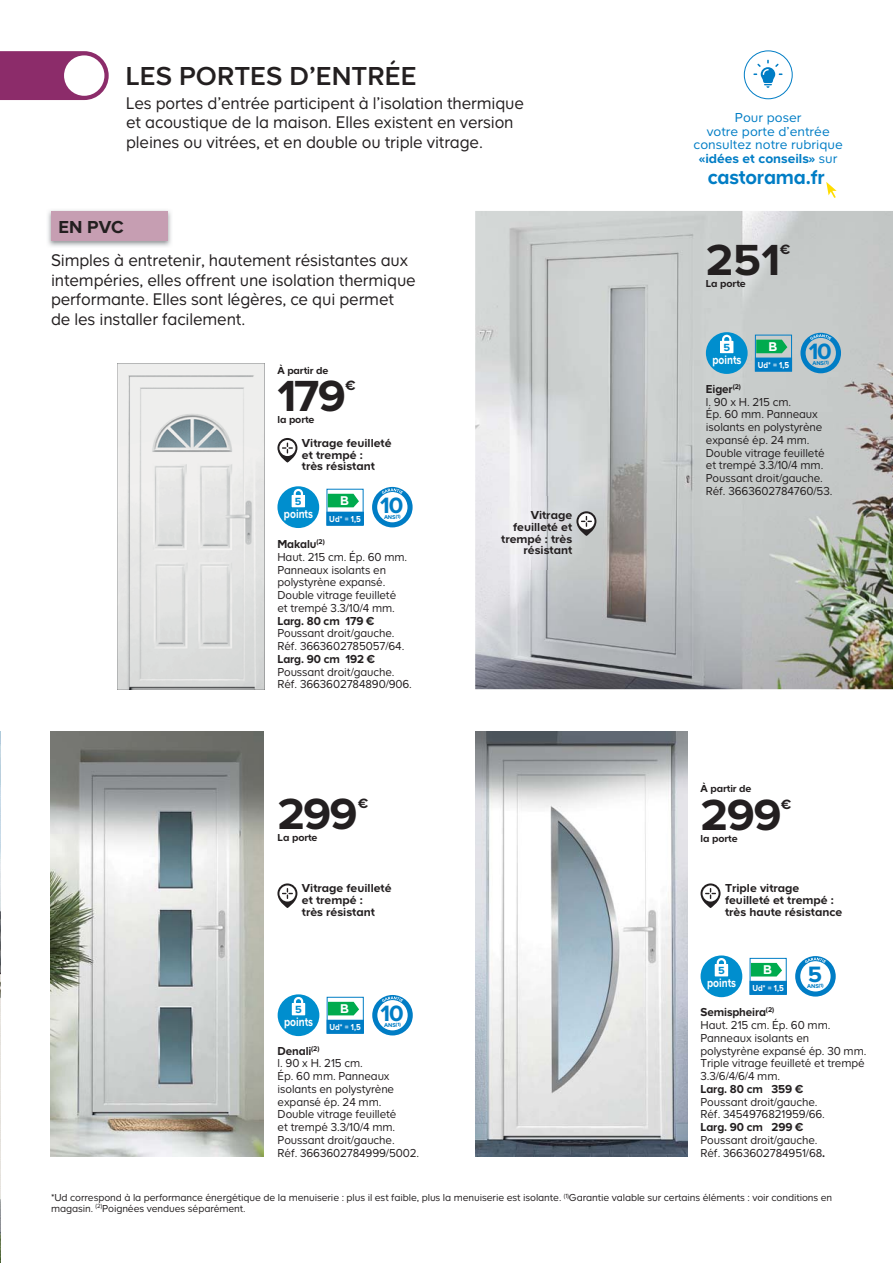
<style>
.page{position:relative;width:893px;height:1263px;background:#fff}
.page>*{position:absolute;margin:0;border:0;box-sizing:border-box;transform-origin:0 0}
.t1{font:700 45.15px "Casto";letter-spacing:-.03em;color:#231f20}
.t2{font:500 27px "Casto";color:#231f20}
.t3{font:700 23.1px "Casto";color:#007dc5}
.t4{font:700 20.85px "Casto";letter-spacing:-.01em;color:#007dc5;scale:.95 1}
.t5{font:700 18px "Casto";color:#231f20}
.t6{font:17.55px/19.5px "Casto";letter-spacing:-.01em;color:#231f20;scale:.95 1}
.t7{font:700 13.95px "Casto";color:#231f20}
.t8{font:13.5px/13.5px "Casto";color:#007dc5;text-align:center}
.t9{font:700 13.2px "Casto";color:#fff}
.t10{font:700 12.6px "Casto";color:#fff;scale:.8 1}
.t11{font:12px/12.8px "Casto";letter-spacing:-.01em;color:#231f20;scale:.95 1}
.t12{font:700 12px/11.6px "Casto";color:#231f20}
.t13{font:700 12px "Casto";color:#231f20;scale:.95 1}
.t14{font:700 10.8px "Casto";color:#008ece}
.t15{font:10.5px/10.5px "Casto";letter-spacing:-.01em;color:#231f20}
.t16{font:700 10.5px "Casto";letter-spacing:-.01em;color:#231f20}
.t17{font:700 9px "Casto";color:#fff;scale:.85 1}
.t18{font:700 5.7px "Casto";letter-spacing:-.01em;color:#007dc5}
.t19{font:700 4.95px "Casto";color:#007dc5}
.s1{font-weight:700}
</style>
<div class="page">
<img style="left:0;top:731px;width:1px;height:532px">
<img style="left:475px;top:731px;width:213px;height:426px">
<svg style="left:795px;top:956px;width:41px;height:41px"></svg>
<div style="left:750px;top:958px;width:36px;height:37px;border:1px solid #007dc5"></div>
<div style="left:750px;top:981px;width:36px;height:13px;background:#007dc5"></div>
<div style="left:750px;top:981px;width:36px;height:14px;border:1px solid #007dc5"></div>
<svg style="left:751px;top:963px;width:31px;height:14px"></svg>
<div style="left:700px;top:955px;width:42px;height:42px;background:#008ece;border-radius:50%"></div>
<svg style="left:716px;top:958px;width:11px;height:6px"></svg>
<div style="left:715px;top:965px;width:13px;height:11px;background:#fff"></div>
<div style="left:715px;top:964px;width:13px;height:12px;border:1px solid #fff"></div>
<img style="left:117px;top:364px;width:148px;height:325px">
<img style="left:475px;top:211px;width:418px;height:478px">
<svg style="left:372px;top:487px;width:41px;height:40px"></svg>
<div style="left:327px;top:512px;width:36px;height:13px;background:#007dc5"></div>
<svg style="left:328px;top:494px;width:31px;height:13px"></svg>
<div style="left:277px;top:486px;width:42px;height:42px;background:#008ece;border-radius:50%"></div>
<svg style="left:293px;top:488px;width:11px;height:7px"></svg>
<div style="left:292px;top:495px;width:12px;height:12px;background:#fff"></div>
<div style="left:292px;top:495px;width:13px;height:12px;border:1px solid #fff"></div>
<svg style="left:800px;top:333px;width:41px;height:40px;background:#86b2c8"></svg>
<div style="left:755px;top:335px;width:37px;height:36px;border:1px solid #007dc5"></div>
<div style="left:755px;top:358px;width:36px;height:13px;background:#007dc5"></div>
<svg style="left:756px;top:340px;width:31px;height:13px"></svg>
<div style="left:706px;top:332px;width:41px;height:42px;background:#008ece;border-radius:50%"></div>
<svg style="left:721px;top:334px;width:11px;height:7px"></svg>
<div style="left:720px;top:341px;width:13px;height:12px;background:#fff"></div>
<img style="left:51px;top:731px;width:212px;height:426px">
<svg style="left:372px;top:995px;width:41px;height:40px"></svg>
<div style="left:327px;top:997px;width:37px;height:37px;border:1px solid #007dc5"></div>
<div style="left:327px;top:1020px;width:36px;height:13px;background:#007dc5"></div>
<div style="left:327px;top:1020px;width:37px;height:14px;border:1px solid #007dc5"></div>
<svg style="left:328px;top:1002px;width:31px;height:13px"></svg>
<div style="left:278px;top:994px;width:41px;height:42px;background:#008ece;border-radius:50%"></div>
<svg style="left:293px;top:996px;width:11px;height:7px"></svg>
<div style="left:292px;top:1004px;width:13px;height:11px;background:#fff"></div>
<div style="left:292px;top:1003px;width:13px;height:12px;border:1px solid #fff"></div>
<div style="left:744px;top:51px;width:48px;height:48px;border:1px solid #007dc5;border-radius:50%"></div>
<svg style="left:753px;top:60px;width:29px;height:28px"></svg>
<svg style="left:826px;top:182px;width:10px;height:16px"></svg>
<svg style="left:0;top:51px;width:109px;height:49px;background:#943b75"></svg>
<div style="left:64px;top:55px;width:40px;height:41px;background:#fff;border-radius:50%"></div>
<img style="left:48px;top:210px;width:123px;height:37px">
<div style="left:51px;top:211px;width:117px;height:30px;background:#c69eb2"></div>
<svg style="left:277px;top:883px;width:20px;height:25px"></svg>
<svg style="left:279px;top:885px;width:16px;height:17px"></svg>
<svg style="left:282px;top:888px;width:11px;height:11px"></svg>
<svg style="left:277px;top:438px;width:20px;height:25px"></svg>
<svg style="left:279px;top:440px;width:16px;height:16px"></svg>
<svg style="left:282px;top:443px;width:11px;height:10px"></svg>
<svg style="left:700px;top:883px;width:20px;height:25px"></svg>
<svg style="left:702px;top:885px;width:16px;height:17px"></svg>
<svg style="left:705px;top:888px;width:11px;height:11px"></svg>
<img style="left:487px;top:497px;width:100px;height:73px">
<svg style="left:576px;top:511px;width:20px;height:25px"></svg>
<svg style="left:578px;top:513px;width:16px;height:16px"></svg>
<svg style="left:581px;top:516px;width:11px;height:11px"></svg>
<h2 class="t2" style="left:126px;top:60px;width:292px">LES PORTES D’ENTRÉE</h2>
<h3 class="t6" style="left:126px;top:95px;width:420px">Les portes d’entrée participent à l’isolation thermique et acoustique de la maison. Elles existent en version pleines ou vitrées, et en double ou triple vitrage.</h3>
<h3 class="t5" style="left:58px;top:221px;width:67px">EN PVC</h3>
<h3 class="t6" style="left:51px;top:252px;width:385px">Simples à entretenir, hautement résistantes aux intempéries, elles offrent une isolation thermique performante. Elles sont légères, ce qui permet de les installer facilement.</h3>
<p class="t16" style="left:277px;top:367px;width:53px">À partir de</p>
<h1 class="t1" style="left:277px;top:381px;width:70px">179</h1>
<p class="t7" style="left:345px;top:381px;width:12px">€</p>
<p class="t16" style="left:277px;top:416px;width:39px">la porte</p>
<p class="t12" style="left:302px;top:438px;width:91px">Vitrage feuilleté et trempé :<br>très résistant</p>
<p class="t14" style="left:295px;top:498px;width:8px">5</p>
<p class="t10" style="left:284px;top:510px;width:38px">points</p>
<p class="t9" style="left:340px;top:496px;width:10px">B</p>
<p class="t17" style="left:329px;top:516px;width:38px">Ud* = 1,5</p>
<h3 class="t3" style="left:380px;top:498px;width:25px">10</h3>
<p class="t18" style="left:384px;top:515px;width:18px">ANS<sup>(1)</sup></p>
<p class="t11" style="left:277px;top:539px;width:138px"><span class="s1">Makalu</span><sup>(2)<br></sup>Haut. 215 cm. Ép. 60 mm.<br>Panneaux isolants en polystyrène expansé.<br>Double vitrage feuilleté et trempé 3.3/10/4 mm.</p>
<p class="t13" style="left:277px;top:617px;width:104px">Larg. 80 cm 179 €</p>
<p class="t11" style="left:277px;top:628px;width:135px">Poussant droit/gauche.<br>Réf. 3663602785057/64.</p>
<p class="t13" style="left:277px;top:655px;width:104px">Larg. 90 cm 192 €</p>
<p class="t11" style="left:277px;top:666px;width:143px">Poussant droit/gauche.<br>Réf. 3663602784890/906.</p>
<h1 class="t1" style="left:278px;top:799px;width:81px">299</h1>
<p class="t7" style="left:358px;top:799px;width:12px">€</p>
<p class="t16" style="left:278px;top:834px;width:41px">La porte</p>
<p class="t12" style="left:302px;top:884px;width:91px">Vitrage feuilleté et trempé :<br>très résistant</p>
<p class="t14" style="left:295px;top:1006px;width:8px">5</p>
<p class="t10" style="left:284px;top:1018px;width:38px">points</p>
<p class="t9" style="left:340px;top:1004px;width:10px">B</p>
<p class="t17" style="left:329px;top:1024px;width:38px">Ud* = 1,5</p>
<h3 class="t3" style="left:380px;top:1006px;width:25px">10</h3>
<p class="t18" style="left:384px;top:1023px;width:18px">ANS<sup>(1)</sup></p>
<p class="t11" style="left:278px;top:1045px;width:150px"><span class="s1">Denali</span><sup>(2)<br></sup>l. 90 x H. 215 cm.<br>Ép. 60 mm. Panneaux isolants en polystyrène expansé ép. 24 mm.<br>Double vitrage feuilleté<br>et trempé 3.3/10/4 mm.<br>Poussant droit/gauche.<br>Réf. 3663602784999/5002.</p>
<p class="t12" style="left:501px;top:511px;width:72px;text-align:right">Vitrage feuilleté et trempé : très résistant</p>
<p class="t8" style="left:693px;top:112px;width:151px">Pour poser<br>votre porte d’entrée consultez notre rubrique <span class="s1">«idées et conseils»</span> sur</p>
<h3 class="t4" style="left:708px;top:170px;width:124px">castorama.fr</h3>
<h1 class="t1" style="left:706px;top:245px;width:76px">251</h1>
<p class="t7" style="left:780px;top:245px;width:12px">€</p>
<p class="t16" style="left:706px;top:280px;width:41px">La porte</p>
<p class="t9" style="left:768px;top:342px;width:10px">B</p>
<h3 class="t3" style="left:809px;top:343px;width:25px">10</h3>
<p class="t18" style="left:812px;top:361px;width:18px">ANS<sup>(1)</sup></p>
<p class="t14" style="left:723px;top:343px;width:8px">5</p>
<p class="t11" style="left:706px;top:384px;width:135px"><span class="s1">Eiger</span><sup>(2)<br></sup>l. 90 x H. 215 cm.<br>Ép. 60 mm. Panneaux isolants en polystyrène expansé ép. 24 mm.<br>Double vitrage feuilleté et trempé 3.3/10/4 mm.<br>Poussant droit/gauche.<br>Réf. 3663602784760/53.</p>
<p class="t10" style="left:712px;top:356px;width:38px">points</p>
<p class="t17" style="left:758px;top:362px;width:38px">Ud* = 1,5</p>
<p class="t16" style="left:700px;top:785px;width:53px">À partir de</p>
<h1 class="t1" style="left:700px;top:800px;width:82px">299</h1>
<p class="t7" style="left:781px;top:799px;width:12px">€</p>
<p class="t16" style="left:700px;top:835px;width:39px">la porte</p>
<p class="t12" style="left:725px;top:884px;width:119px">Triple vitrage feuilleté et trempé : très haute résistance</p>
<p class="t14" style="left:718px;top:967px;width:8px">5</p>
<p class="t10" style="left:707px;top:979px;width:38px">points</p>
<p class="t9" style="left:763px;top:966px;width:10px">B</p>
<p class="t17" style="left:752px;top:985px;width:38px">Ud* = 1,5</p>
<h3 class="t3" style="left:808px;top:967px;width:16px">5</h3>
<p class="t19" style="left:819px;top:984px;width:6px">(1)</p>
<p class="t18" style="left:807px;top:984px;width:13px">ANS</p>
<p class="t11" style="left:700px;top:1007px;width:176px"><span class="s1">Semispheira</span><sup>(2)<br></sup>Haut. 215 cm. Ép. 60 mm.<br>Panneaux isolants en polystyrène expansé ép. 30 mm.<br>Triple vitrage feuilleté et trempé<br>3.3/6/4/6/4 mm.</p>
<p class="t13" style="left:700px;top:1085px;width:110px">Larg. 80 cm 359 €</p>
<p class="t11" style="left:700px;top:1096px;width:132px">Poussant droit/gauche.<br>Réf. 3454976821959/66.</p>
<p class="t13" style="left:700px;top:1123px;width:110px">Larg. 90 cm 299 €</p>
<p class="t11" style="left:700px;top:1135px;width:133px">Poussant droit/gauche.<br>Réf. 3663602784951/68<span class="s1">.</span></p>
<p class="t15" style="left:51px;top:1194px;width:783px">*Ud correspond à la performance énergétique de la menuiserie : plus il est faible, plus la menuiserie est isolante. <sup>(1)</sup>Garantie valable sur certains éléments : voir conditions en magasin. <sup>(2)</sup>Poignées vendues séparément.</p>
</div>
